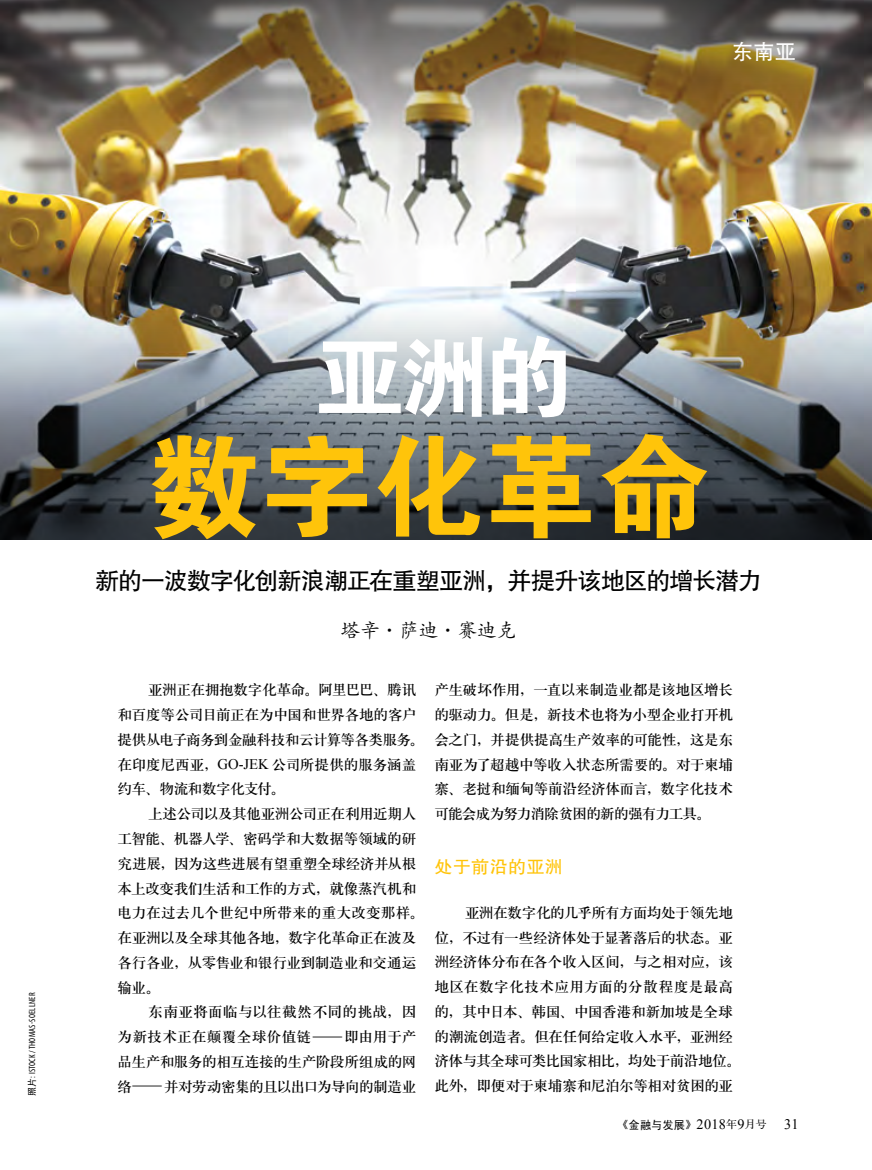
<style>
.page{position:relative;width:872px;height:1170px;background:#fff}
.page>*{position:absolute;margin:0;border:0;box-sizing:border-box;transform-origin:0 0}
.t1{font:112.5px "FZDHTJW GB1 0";color:#ffc40a}
.t2{font:90px "FZDHTJW GB1 0";color:#fff}
.t3{font:24px "FZHTJW GB1 0";letter-spacing:-.04em;color:#000}
.t4{font:21px "FZHTK GBK1 0";color:#fff}
.t5{font:19.5px "FZKTK GBK1 0";color:#000}
.t6{font:17.7px "FZHTK GBK1 0";letter-spacing:.02em;color:#ffc40a}
.t7{font:14.7px/24.8px "H Ya 3 gj";letter-spacing:-.03em;color:#000}
.t8{font:11.55px "Sim Hei";color:#000}
.t9{font:condensed 9px "Myriad Pro";letter-spacing:.02em;color:#000}
.s1{font-family:"FZHTJW GB1 0";font-stretch:normal}
.s2{font-family:"Times New Roman"}
.s3{font-size:10.35px}
.s4{font-family:"FZHTK GBK1 0";font-size:10.05px}
.s5{font-family:"Times New Roman";font-size:14.25px}
.s6{font-family:"FZS3 K GBK1 0";font-size:10.65px}
.s7{font-family:"Times New Roman";font-size:14.55px}
</style>
<div class="page">
<img style="left:0;top:208px;width:872px;height:31px">
<img style="left:0;top:239px;width:872px;height:300px">
<img style="left:0;top:0;width:872px;height:208px">
<h3 class="t4" style="left:732px;top:40px;width:65px">东南亚</h3>
<p class="t9" style="left:27px;top:1095px;width:104px;rotate:-90deg"><span class="s1">照片</span>: istock / Thomas-Soellner</p>
<h2 class="t2" style="left:314px;top:328px;width:260px">亚洲的</h2>
<h1 class="t1" style="left:147px;top:425px;width:564px">数字化革命</h1>
<h3 class="t3" style="left:95px;top:567px;width:668px">新的一波数字化创新浪潮正在重塑亚洲，并提升该地区的增长潜力</h3>
<h3 class="t5" style="left:341px;top:620px;width:177px">塔辛·萨迪·赛迪克</h3>
<p class="t7" style="left:118px;top:677px;width:308px;text-indent:31px">亚洲正在拥抱数字化革命。阿里巴巴、腾讯和百度等公司目前正在为中国和世界各地的客户提供从电子商务到金融科技和云计算等各类服务。在印度尼西亚，<span class="s2">GO-JEK</span> 公司所提供的服务涵盖约车、物流和数字化支付。</p>
<p class="t7" style="left:118px;top:801px;width:308px;text-indent:31px">上述公司以及其他亚洲公司正在利用近期人工智能、机器人学、密码学和大数据等领域的研究进展，因为这些进展有望重塑全球经济并从根本上改变我们生活和工作的方式，就像蒸汽机和电力在过去几个世纪中所带来的重大改变那样。在亚洲以及全球其他各地，数字化革命正在波及各行各业，从零售业和银行业到制造业和交通运输业。</p>
<p class="t7" style="left:118px;top:999px;width:300px;text-align:justify;text-indent:31px">东南亚将面临与以往截然不同的挑战，因为新技术正在颠覆全球价值链<span class="s3">—</span>即由用于产品生产和服务的相互连接的生产阶段所组成的网络<span class="s3">—</span>并对劳动密集的且以出口为导向的制造业</p>
<p class="t7" style="left:434px;top:677px;width:300px;text-align:justify">产生破坏作用，一直以来制造业都是该地区增长的驱动力。但是，新技术也将为小型企业打开机会之门，并提供提高生产效率的可能性，这是东南亚为了超越中等收入状态所需要的。对于柬埔寨、老挝和缅甸等前沿经济体而言，数字化技术可能会成为努力消除贫困的新的强有力工具。</p>
<p class="t6" style="left:434px;top:857px;width:130px">处于前沿的亚洲</p>
<p class="t7" style="left:434px;top:900px;width:308px;text-indent:31px">亚洲在数字化的几乎所有方面均处于领先地位，不过有一些经济体处于显著落后的状态。亚洲经济体分布在各个收入区间，与之相对应，该地区在数字化技术应用方面的分散程度是最高的，其中日本、韩国、中国香港和新加坡是全球的潮流创造者。但在任何给定收入水平，亚洲经济体与其全球可类比国家相比，均处于前沿地位。</p>
<p class="t7" style="left:434px;top:1073px;width:300px">此外，即便对于柬埔寨和尼泊尔等相对贫困的亚</p>
<p class="t8" style="left:619px;top:1118px;width:181px"><span class="s4">《</span>金融与发展<span class="s4">》</span> <span class="s5">2018</span><span class="s6">年</span><span class="s5">9</span><span class="s6">月号</span> <span class="s7">31</span></p>
</div>
